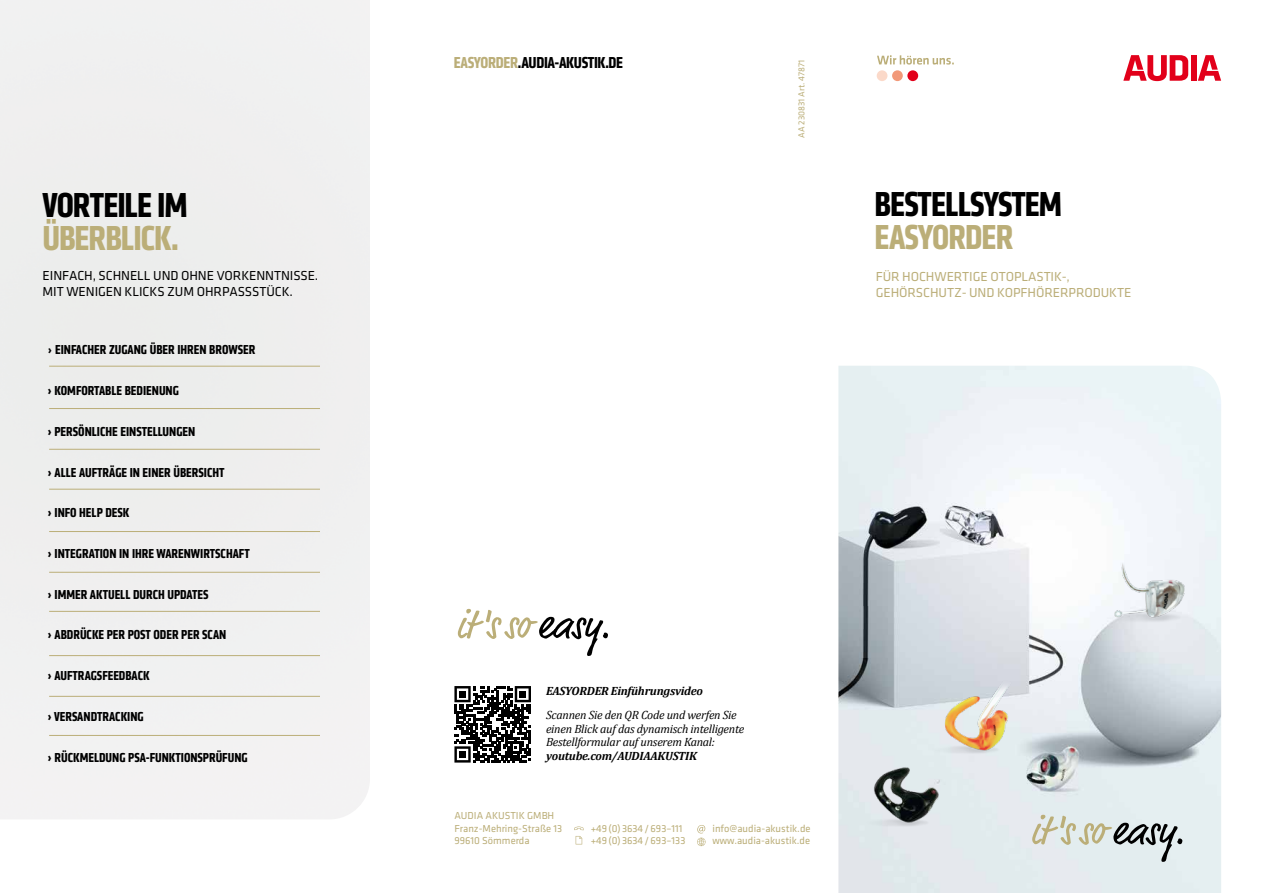
<style>
.page{position:relative;width:1263px;height:893px;background:#fff}
.page>*{position:absolute;margin:0;border:0;box-sizing:border-box;transform-origin:0 0}
.t1{font:700 36px "Klavika Condensed";letter-spacing:-.025em;color:#000}
.t2{font:700 36px "Klavika Condensed";letter-spacing:-.025em;color:#bbae78}
.t3{font:700 16.5px "Klavika Condensed";letter-spacing:-.02em;color:#000}
.t4{font:700 13.5px "Klavika Condensed";color:#000}
.t5{font:13.5px/16.5px "Klavika";letter-spacing:-.005em;color:#000}
.t6{font:13.5px/16.5px "Klavika";letter-spacing:-.005em;color:#bbae78}
.t7{font:italic 12px/13.5px "Cambria";letter-spacing:-.02em;color:#000}
.t8{font:italic 700 12px "Cambria";letter-spacing:-.02em;color:#000}
.t9{font:10.5px/12.6px "Klavika Regular OSF";color:#bbae78}
.t10{font:10.5px/12.6px "Klavika";color:#bbae78}
.t11{font:9px "Klavika";color:#bbae78}
.s1{font-family:"Klavika"}
.s2{color:#bbae78}
</style>
<div class="page">
<img style="left:838px;top:366px;width:383px;height:527px">
<div style="left:1191px;top:55px;width:6px;height:26px;background:#e2001a"></div>
<svg style="left:1198px;top:55px;width:23px;height:26px"></svg>
<svg style="left:1123px;top:55px;width:65px;height:26px"></svg>
<svg style="left:877px;top:55px;width:77px;height:10px"></svg>
<div style="left:907px;top:70px;width:11px;height:11px;background:#e2001a;border-radius:50%"></div>
<div style="left:892px;top:70px;width:11px;height:11px;background:#f29979;border-radius:50%"></div>
<div style="left:877px;top:70px;width:10px;height:11px;background:#fbd9c9;border-radius:50%"></div>
<svg style="left:458px;top:609px;width:150px;height:47px"></svg>
<svg style="left:697px;top:825px;width:8px;height:21px"></svg>
<svg style="left:574px;top:826px;width:10px;height:4px"></svg>
<svg style="left:576px;top:836px;width:6px;height:8px"></svg>
<img style="left:1109px;top:530px;width:95px;height:120px">
<img style="left:933px;top:671px;width:91px;height:117px">
<img style="left:866px;top:753px;width:87px;height:110px">
<hr style="left:49px;top:366px;width:271px;height:1px;background:#bbae78">
<hr style="left:49px;top:408px;width:271px;height:1px;background:#bbae78">
<hr style="left:49px;top:449px;width:271px;height:1px;background:#bbae78">
<hr style="left:49px;top:489px;width:271px;height:1px;background:#bbae78">
<hr style="left:49px;top:531px;width:271px;height:1px;background:#bbae78">
<hr style="left:49px;top:572px;width:271px;height:1px;background:#bbae78">
<hr style="left:49px;top:611px;width:271px;height:1px;background:#bbae78">
<hr style="left:49px;top:655px;width:271px;height:1px;background:#bbae78">
<hr style="left:49px;top:696px;width:271px;height:1px;background:#bbae78">
<hr style="left:49px;top:735px;width:271px;height:1px;background:#bbae78">
<svg style="left:1032px;top:815px;width:150px;height:47px;background:#c9cfcc"></svg>
<svg style="left:454px;top:686px;width:77px;height:77px"></svg>
<div style="left:459px;top:691px;width:7px;height:7px;background:#000"></div>
<div style="left:519px;top:691px;width:7px;height:7px;background:#000"></div>
<div style="left:459px;top:751px;width:7px;height:7px;background:#000"></div>
<h1 class="t1" style="left:43px;top:182px;width:147px">VORTEILE IM</h1>
<h1 class="t2" style="left:43px;top:215px;width:138px">ÜBERBLICK.</h1>
<p class="t5" style="left:43px;top:267px;width:277px">EINFACH, SCHNELL UND OHNE VORKENNTNISSE.<br>MIT WENIGEN KLICKS ZUM OHRPASSSTÜCK.</p>
<p class="t4" style="left:48px;top:341px;width:209px"><span class="s1">›</span> EINFACHER ZUGANG ÜBER IHREN BROWSER</p>
<p class="t4" style="left:48px;top:382px;width:133px">› KOMFORTABLE BEDIENUNG</p>
<p class="t4" style="left:48px;top:423px;width:149px">› PERSÖNLICHE EINSTELLUNGEN</p>
<p class="t4" style="left:48px;top:463px;width:178px">› ALLE AUFTRÄGE IN EINER ÜBERSICHT</p>
<p class="t4" style="left:48px;top:504px;width:83px">› INFO HELP DESK</p>
<p class="t4" style="left:48px;top:545px;width:204px">› INTEGRATION IN IHRE WARENWIRTSCHAFT</p>
<p class="t4" style="left:48px;top:585px;width:162px">› IMMER AKTUELL DURCH UPDATES</p>
<p class="t4" style="left:48px;top:626px;width:180px">› ABDRÜCKE PER POST ODER PER SCAN</p>
<p class="t4" style="left:48px;top:667px;width:104px">› AUFTRAGSFEEDBACK</p>
<p class="t4" style="left:48px;top:708px;width:98px">› VERSANDTRACKING</p>
<p class="t4" style="left:48px;top:748px;width:202px">› RÜCKMELDUNG PSA-FUNKTIONSPRÜFUNG</p>
<p class="t3" style="left:454px;top:51px;width:171px"><span class="s2">EASYORDER</span>.AUDIA-AKUSTIK.DE</p>
<p class="t11" style="left:797px;top:138px;width:79px;rotate:-90deg">AA 230831 Art. 47871</p>
<h1 class="t1" style="left:874px;top:181px;width:189px">BESTELLSYSTEM</h1>
<h1 class="t2" style="left:874px;top:214px;width:140px">EASYORDER</h1>
<p class="t6" style="left:876px;top:268px;width:257px">FÜR HOCHWERTIGE OTOPLASTIK-,<br>GEHÖRSCHUTZ- UND KOPFHÖRERPRODUKTE</p>
<p class="t8" style="left:546px;top:683px;width:158px">EASYORDER Einführungsvideo</p>
<p class="t7" style="left:546px;top:708px;width:200px">Scannen Sie den QR Code und werfen Sie einen Blick auf das dynamisch intelligente<br>Bestellformular auf unserem Kanal:</p>
<p class="t8" style="left:546px;top:747px;width:152px">youtube.com/AUDIAAKUSTIK</p>
<p class="t9" style="left:454px;top:809px;width:109px">AUDIA AKUSTIK GMBH<br>Franz-Mehring-Straße <span class="s1">13<br>99610</span> Sömmerda</p>
<p class="t10" style="left:591px;top:822px;width:96px">+49(0) 3634/693–111 +49(0) 3634/693–133</p>
<p class="t9" style="left:712px;top:822px;width:100px">info@audia-akustik.de www.audia-akustik.de</p>
</div>
